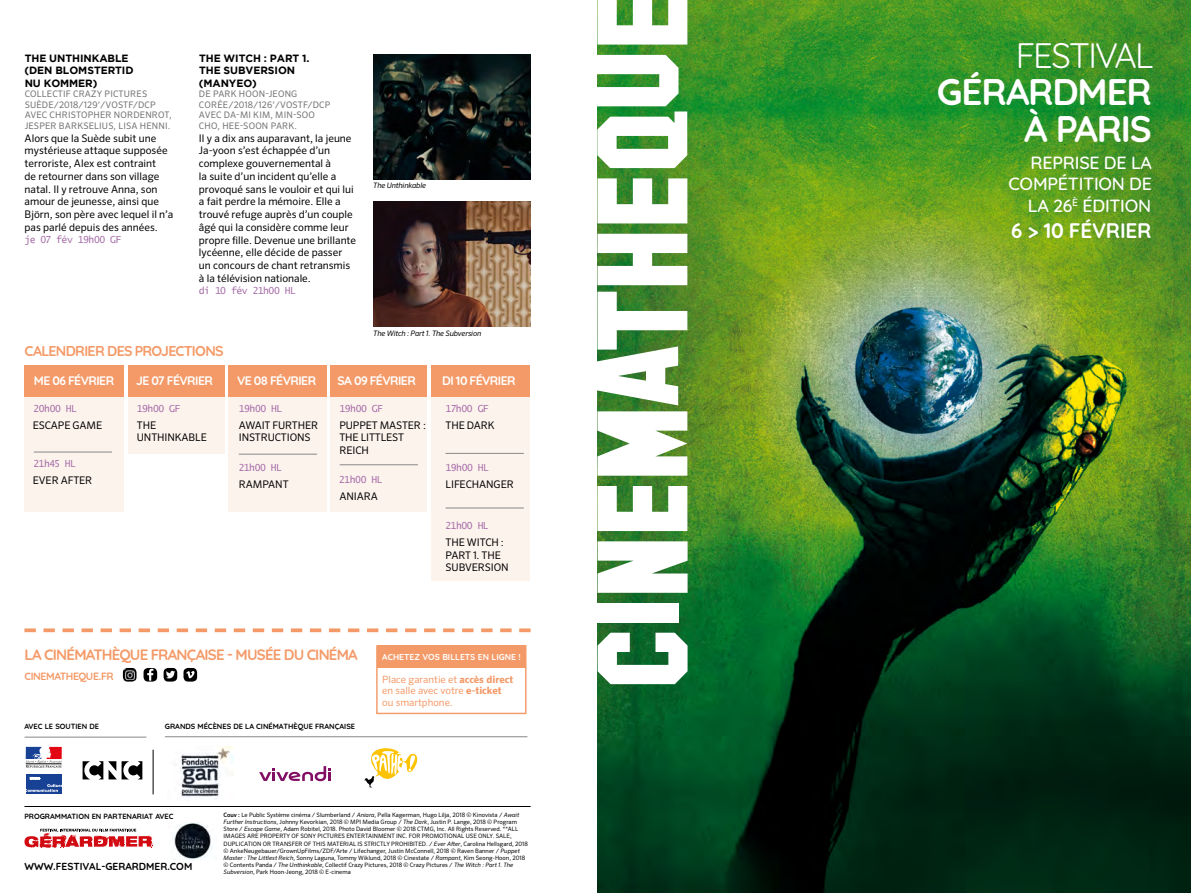
<style>
.page{position:relative;width:1191px;height:893px;background:#fff}
.page>*{position:absolute;margin:0;border:0;box-sizing:border-box;transform-origin:0 0}
.t1{font:700 36.9px/36.9px "Quicksand";letter-spacing:-.03em;color:#fff;text-align:right}
.t2{font:34.5px "Quicksand";letter-spacing:-.05em;color:#fff}
.t3{font:700 21px "Quicksand";letter-spacing:-.01em;color:#fff}
.t4{font:500 18px/21.3px "Quicksand";letter-spacing:-.01em;color:#fff;text-align:right}
.t5{font:700 15px "Quicksand";letter-spacing:-.055em;color:#f49a68}
.t6{font:700 14.25px "Quicksand";letter-spacing:-.05em;color:#f49a68}
.t7{font:700 12.3px "Quicksand";letter-spacing:-.045em;color:#fff}
.t8{font:10.5px/12.8px "Sero Pro";color:#000}
.t9{font:700 10.5px/12.6px "Gotham";letter-spacing:-.005em;color:#000}
.t10{font:700 10.5px "Quicksand";letter-spacing:-.04em;color:#f49a68}
.t11{font:700 10.2px "Quicksand";color:#000}
.t12{font:10.05px/11.4px "Sero Pro";color:#f49a68}
.t13{font:9.75px "Lucida Sans Typewriter";letter-spacing:-.05em;color:#a76fa9}
.t14{font:9px/10.5px "Sero Pro";letter-spacing:.02em;color:#706f6f}
.t15{font:700 8.55px "Quicksand";color:#fff}
.t16{font:700 7.5px "Quicksand";color:#000}
.t17{font:italic 7.5px "Sero Pro";letter-spacing:-.02em;color:#000}
.t18{font:6px/7.2px "Sero Pro";color:#000}
.s1{font-weight:700}
.s2{font-weight:500}
.s3{font-style:italic}
</style>
<div class="page">
<div style="left:24px;top:396px;width:100px;height:115px;background:#fdf3ed"></div>
<div style="left:128px;top:396px;width:97px;height:57px;background:#fdf3ed"></div>
<div style="left:228px;top:396px;width:98px;height:115px;background:#fdf3ed"></div>
<div style="left:330px;top:396px;width:97px;height:115px;background:#fdf3ed"></div>
<div style="left:431px;top:396px;width:98px;height:185px;background:#fdf3ed"></div>
<div style="left:25px;top:365px;width:99px;height:31px;background:#f49a68"></div>
<div style="left:128px;top:365px;width:97px;height:31px;background:#f49a68"></div>
<div style="left:228px;top:365px;width:99px;height:31px;background:#f49a68"></div>
<div style="left:330px;top:365px;width:97px;height:31px;background:#f49a68"></div>
<div style="left:431px;top:365px;width:99px;height:31px;background:#f49a68"></div>
<div style="left:377px;top:645px;width:149px;height:23px;background:#f49a68"></div>
<div style="left:376px;top:645px;width:150px;height:69px;border:1px solid #f49a68"></div>
<img style="left:597px;top:0;width:594px;height:893px">
<svg style="left:597px;top:633px;width:90px;height:51px"></svg>
<div style="left:588px;top:603px;width:90px;height:19px;background:#fff"></div>
<svg style="left:597px;top:541px;width:90px;height:52px"></svg>
<svg style="left:597px;top:486px;width:90px;height:45px"></svg>
<svg style="left:597px;top:411px;width:90px;height:65px"></svg>
<svg style="left:597px;top:292px;width:90px;height:113px"></svg>
<svg style="left:597px;top:234px;width:90px;height:51px"></svg>
<svg style="left:597px;top:178px;width:90px;height:45px"></svg>
<svg style="left:597px;top:55px;width:90px;height:113px"></svg>
<svg style="left:597px;top:0;width:90px;height:45px"></svg>
<hr style="left:24px;top:806px;width:506px;height:1px;background:#000">
<svg style="left:24px;top:628px;width:506px;height:4px"></svg>
<svg style="left:26px;top:747px;width:36px;height:21px"></svg>
<div style="left:26px;top:774px;width:36px;height:20px;background:#164194"></div>
<svg style="left:26px;top:777px;width:36px;height:15px"></svg>
<svg style="left:83px;top:761px;width:59px;height:18px"></svg>
<hr style="left:25px;top:737px;width:121px;height:1px;background:#878787">
<hr style="left:153px;top:750px;width:1px;height:44px;background:#000">
<hr style="left:165px;top:736px;width:362px;height:1px;background:#878787">
<img style="left:175px;top:746px;width:59px;height:55px">
<svg style="left:364px;top:748px;width:53px;height:40px"></svg>
<svg style="left:259px;top:766px;width:72px;height:15px"></svg>
<div style="left:183px;top:668px;width:14px;height:14px;background:#000;border-radius:4px"></div>
<svg style="left:186px;top:671px;width:8px;height:7px"></svg>
<img style="left:164px;top:668px;width:13px;height:14px">
<div style="left:143px;top:668px;width:14px;height:14px;background:#000;border-radius:4px"></div>
<svg style="left:147px;top:669px;width:6px;height:12px"></svg>
<img style="left:123px;top:668px;width:13px;height:14px">
<svg style="left:125px;top:670px;width:10px;height:10px"></svg>
<img style="left:373px;top:54px;width:157px;height:125px">
<img style="left:373px;top:201px;width:157px;height:125px">
<svg style="left:24px;top:829px;width:129px;height:19px"></svg>
<hr style="left:34px;top:452px;width:78px;height:1px;background:#878787">
<hr style="left:239px;top:454px;width:78px;height:1px;background:#878787">
<hr style="left:340px;top:464px;width:78px;height:1px;background:#878787">
<hr style="left:445px;top:453px;width:79px;height:1px;background:#878787">
<hr style="left:445px;top:508px;width:79px;height:1px;background:#878787">
<img style="left:172px;top:823px;width:40px;height:36px">
<h3 class="t9" style="left:25px;top:51px;width:111px">THE UNTHINKABLE (DEN BLOMSTERTID<br>NU KOMMER)</h3>
<h3 class="t14" style="left:25px;top:89px;width:148px">COLLECTIF CRAZY PICTURES<br>SUÈDE/2018/129’/VOSTF/DCP<br>AVEC CHRISTOPHER NORDENROT,<br>JESPER BARKSELIUS, LISA HENNI.</h3>
<p class="t8" style="left:25px;top:131px;width:150px">Alors que la Suède subit une mystérieuse attaque supposée terroriste, Alex est contraint<br>de retourner dans son village natal. Il y retrouve Anna, son amour de jeunesse, ainsi que<br>Björn, son père avec lequel il n’a pas parlé depuis des années.</p>
<h3 class="t13" style="left:25px;top:234px;width:98px">je 07 fév 19h00 GF</h3>
<h3 class="t9" style="left:199px;top:51px;width:112px">THE WITCH : PART 1.<br>THE SUBVERSION (MANYEO)</h3>
<h3 class="t14" style="left:199px;top:89px;width:133px">DE PARK HOON-JEONG<br>CORÉE/2018/126’/VOSTF/DCP<br>AVEC DA-MI KIM, MIN-SOO<br>CHO, HEE-SOON PARK.</h3>
<p class="t8" style="left:199px;top:131px;width:159px">Il y a dix ans auparavant, la jeune<br>Ja-yoon s’est échappée d’un complexe gouvernemental à<br>la suite d’un incident qu’elle a provoqué sans le vouloir et qui lui a fait perdre la mémoire. Elle a trouvé refuge auprès d’un couple âgé qui la considère comme leur propre fille. Devenue une brillante lycéenne, elle décide de passer un concours de chant retransmis à la télévision nationale.</p>
<h3 class="t13" style="left:199px;top:285px;width:99px">di 10 fév 21h00 HL</h3>
<h3 class="t6" style="left:25px;top:339px;width:200px">CALENDRIER DES PROJECTIONS</h3>
<p class="t17" style="left:373px;top:181px;width:54px">The Unthinkable</p>
<p class="t17" style="left:373px;top:329px;width:110px">The Witch : Part 1. The Subversion</p>
<h3 class="t7" style="left:34px;top:370px;width:82px">ME 06 FÉVRIER</h3>
<h3 class="t7" style="left:136px;top:370px;width:78px">JE 07 FÉVRIER</h3>
<h3 class="t7" style="left:237px;top:370px;width:80px">VE 08 FÉVRIER</h3>
<h3 class="t7" style="left:337px;top:370px;width:80px">SA 09 FÉVRIER</h3>
<h3 class="t7" style="left:442px;top:370px;width:75px">DI 10 FÉVRIER</h3>
<h3 class="t13" style="left:34px;top:403px;width:45px">20h00 HL</h3>
<h3 class="t13" style="left:137px;top:403px;width:45px">19h00 GF</h3>
<h3 class="t13" style="left:239px;top:403px;width:45px">19h00 HL</h3>
<h3 class="t13" style="left:339px;top:403px;width:45px">19h00 GF</h3>
<h3 class="t13" style="left:445px;top:403px;width:45px">17h00 GF</h3>
<h3 class="t8" style="left:33px;top:418px;width:71px">ESCAPE GAME</h3>
<h3 class="t8" style="left:137px;top:418px;width:71px">THE<br>UNTHINKABLE</h3>
<h3 class="t8" style="left:239px;top:418px;width:81px">AWAIT FURTHER<br>INSTRUCTIONS</h3>
<h3 class="t8" style="left:339px;top:418px;width:88px">PUPPET MASTER :<br>THE LITTLEST<br>REICH</h3>
<h3 class="t8" style="left:445px;top:418px;width:51px">THE DARK</h3>
<h3 class="t13" style="left:34px;top:458px;width:44px">21h45 HL</h3>
<h3 class="t13" style="left:239px;top:462px;width:45px">21h00 HL</h3>
<h3 class="t13" style="left:445px;top:462px;width:45px">19h00 HL</h3>
<h3 class="t8" style="left:33px;top:474px;width:61px">EVER AFTER</h3>
<h3 class="t8" style="left:239px;top:477px;width:51px">RAMPANT</h3>
<h3 class="t13" style="left:339px;top:474px;width:45px">21h00 HL</h3>
<h3 class="t8" style="left:445px;top:477px;width:70px">LIFECHANGER</h3>
<h3 class="t8" style="left:339px;top:490px;width:40px">ANIARA</h3>
<h3 class="t13" style="left:445px;top:520px;width:45px">21h00 HL</h3>
<h3 class="t8" style="left:445px;top:536px;width:65px">THE WITCH :<br>PART 1. THE<br>SUBVERSION</h3>
<h3 class="t5" style="left:24px;top:643px;width:335px">LA CINÉMATHÈQUE FRANÇAISE - MUSÉE DU CINÉMA</h3>
<h3 class="t10" style="left:25px;top:667px;width:90px">CINEMATHEQUE.FR</h3>
<p class="t16" style="left:24px;top:720px;width:76px">AVEC LE SOUTIEN DE</p>
<p class="t16" style="left:165px;top:720px;width:192px">GRANDS MÉCÈNES DE LA CINÉMATHÈQUE FRANÇAISE</p>
<h3 class="t15" style="left:382px;top:650px;width:140px">ACHETEZ VOS BILLETS EN LIGNE !</h3>
<h3 class="t12" style="left:382px;top:674px;width:132px">Place garantie et <span class="s1">accès direct </span>en salle avec votre <span class="s1">e-ticket </span>ou smartphone.</h3>
<p class="t16" style="left:24px;top:810px;width:151px">PROGRAMMATION EN PARTENARIAT AVEC</p>
<h3 class="t11" style="left:24px;top:857px;width:169px">WWW.FESTIVAL-GERARDMER.COM</h3>
<p class="t18" style="left:223px;top:811px;width:306px"><span class="s2">Couv :</span> Le Public Système cinéma / Slumberland / <span class="s3">Aniara</span>, Pella Kagerman, Hugo Lilja, 2018 © Kinovista / <span class="s3">Await Further Instructions</span>, Johnny Kevorkian, 2018 © MPI Media Group / <span class="s3">The Dark</span>, Justin P. Lange, 2018 © Program Store / <span class="s3">Escape Game</span>, Adam Robitel, 2018. Photo David Bloomer © 2018 CTMG, Inc. All Rights Reserved. **ALL IMAGES ARE PROPERTY OF SONY PICTURES ENTERTAINMENT INC. FOR PROMOTIONAL USE ONLY. SALE, DUPLICATION OR TRANSFER OF THIS MATERIAL IS STRICTLY PROHIBITED. / <span class="s3">Ever After</span>, Carolina Hellsgard, 2018 © AnkeNeugebauer/GrownUpFilms/ZDF/Arte / Lifechanger, Justin McConnell, 2018 © Raven Banner / <span class="s3">Puppet Master : The Littlest Reich</span>, Sonny Laguna, Tommy Wiklund, 2018 © Cinestate / <span class="s3">Rampant</span>, Kim Seong-Hoon, 2018 © Contents Panda / <span class="s3">The Unthinkable</span>, Collectif Crazy Pictures, 2018 © Crazy Pictures / <span class="s3">The Witch : Part 1. The Subversion</span>, Park Hoon-Jeong, 2018 © E-cinema</p>
<h2 class="t2" style="left:1015px;top:29px;width:139px">FESTIVAL</h2>
<h1 class="t1" style="left:937px;top:71px;width:216px">GÉRARDMER<br>À PARIS</h1>
<h3 class="t4" style="left:1008px;top:150px;width:145px">REPRISE DE LA<br>COMPÉTITION DE<br>LA 26<sup>È</sup> ÉDITION</h3>
<h3 class="t3" style="left:1011px;top:213px;width:142px">6 &gt; 10 FÉVRIER</h3>
</div>
